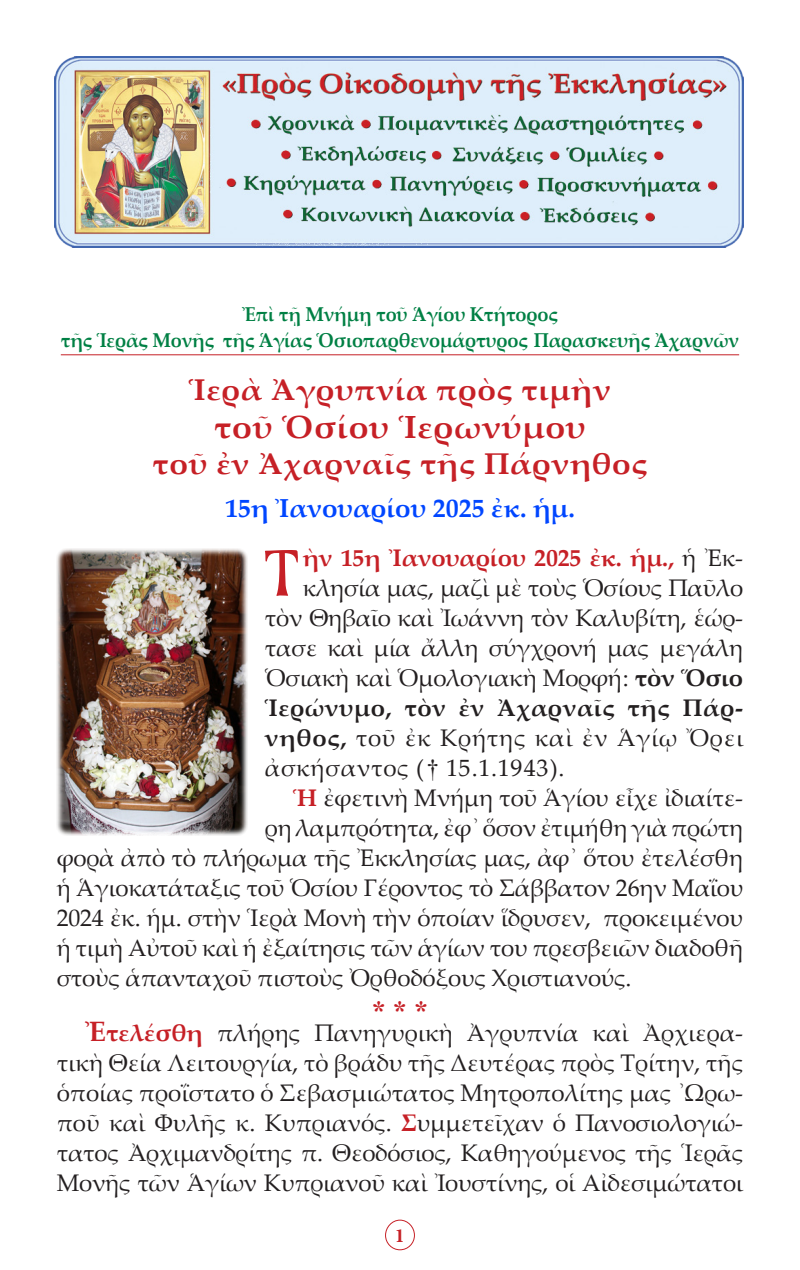
<style>
.page{position:relative;width:800px;height:1270px;background:#fff}
.page>*{position:absolute;margin:0;border:0;box-sizing:border-box;transform-origin:0 0}
.t1{font:69px "Icon Script Pro Test 1";color:#c62026}
.t2{font:700 32px "Palatino Linotype";letter-spacing:.02em;color:#c62026;scale:1.04 1}
.t3{font:700 30px "Palatino Linotype";letter-spacing:.02em;color:#c62026;scale:1.04 1}
.t4{font:28px "CTOS New Times Bold Test 1";color:#c62026}
.t5{font:700 26px "Palatino Linotype";color:#0046ff}
.t6{font:24px/30px "Palatino Linotype";letter-spacing:-.01em;color:#231f20;text-align:justify}
.t7{font:24px "Palatino Linotype";letter-spacing:.03em;color:#231f20}
.t8{font:700 24px "Palatino Linotype";letter-spacing:-.01em;color:#c62026}
.t9{font:700 24px "Palatino Linotype";letter-spacing:.02em;color:#231f20}
.t10{font:700 20px "Palatino Linotype";letter-spacing:-.01em;color:#008044;scale:.93 1}
.t11{font:700 20px "Minion Pro";color:#c62026}
.s1{font-weight:400;color:#231f20}
.s2{font-weight:700}
.s3{font-family:"CTOS New Times Roman Test 1"}
.s4{font-weight:700;color:#c62026}
.s5{font-weight:700;font-size:28px;color:#c62026}
</style>
<div class="page">
<hr style="left:61px;top:354px;width:678px;height:1px;background:#c62026">
<img style="left:54px;top:57px;width:689px;height:191px">
<div style="left:385px;top:1220px;width:30px;height:30px;border:1px solid #c62026;border-radius:50%"></div>
<img style="left:57px;top:549px;width:191px;height:287px">
<p class="t10" style="left:242px;top:300px;width:341px">Ἐπὶ τῇ Μνήμῃ τοῦ Ἁγίου Κτήτορος</p>
<p class="t10" style="left:61px;top:326px;width:731px">τῆς Ἱερᾶς Μονῆς τῆς Ἁγίας Ὁσιοπαρθενομάρτυρος Παρασκευῆς Ἀχαρνῶν</p>
<p class="t3" style="left:189px;top:368px;width:407px">Ἱερὰ Ἀγρυπνία πρὸς τιμὴν</p>
<p class="t2" style="left:214px;top:405px;width:359px">τοῦ Ὁσίου Ἱερωνύμου</p>
<p class="t3" style="left:153px;top:443px;width:477px">τοῦ ἐν Ἀχαρναῖς τῆς Πάρνηθος</p>
<p class="t5" style="left:225px;top:489px;width:351px">15η Ἰανουαρίου 2025 ἐκ. ἡμ.</p>
<p class="t1" style="left:265px;top:527px;width:40px">Τ</p>
<p class="t8" style="left:303px;top:541px;width:442px">ὴν 15η Ἰανουαρίου 2025 ἐκ. ἡμ., <span class="s1">ἡ Ἐκ-</span></p>
<p class="t6" style="left:303px;top:572px;width:442px">κλησία μας, μαζὶ μὲ τοὺς Ὁσίους Παῦλο</p>
<p class="t6" style="left:265px;top:602px;width:480px">τὸν Θηβαῖο καὶ Ἰωάννη τὸν Καλυβίτη, ἑώρ-</p>
<p class="t6" style="left:265px;top:632px;width:480px">τασε καὶ μία ἄλλη σύγχρονή μας μεγάλη</p>
<p class="t6" style="left:265px;top:662px;width:480px">Ὁσιακὴ καὶ Ὁμολογιακὴ Μορφή: <span class="s2">τὸν Ὅσιο</span></p>
<p class="t9" style="left:265px;top:691px;width:480px">Ἱερώνυμο, τὸν ἐν Ἀχαρναῖς τῆς Πάρ-</p>
<p class="t7" style="left:265px;top:721px;width:480px"><span class="s2">νηθος,</span> τοῦ ἐκ Κρήτης καὶ ἐν Ἁγίῳ Ὄρει</p>
<p class="t7" style="left:265px;top:751px;width:301px">ἀσκήσαντος (<span class="s3">†</span> 15.1.1943).</p>
<p class="t6" style="left:293px;top:782px;width:451px"><span class="s4">Ἡ</span> ἐφετινὴ Μνήμη τοῦ Ἁγίου εἶχε ἰδιαίτε-</p>
<p class="t6" style="left:265px;top:812px;width:480px">ρη λαμπρότητα, ἐφ᾿ ὅσον ἐτιμήθη γιὰ πρώτη</p>
<p class="t6" style="left:57px;top:842px;width:688px">φορὰ ἀπὸ τὸ πλήρωμα τῆς Ἐκκλησίας μας, ἀφ᾿ ὅτου ἐτελέσθη</p>
<p class="t6" style="left:57px;top:872px;width:688px">ἡ Ἁγιοκατάταξις τοῦ Ὁσίου Γέροντος τὸ Σάββατον 26ην Μαΐου</p>
<p class="t6" style="left:57px;top:902px;width:688px">2024 ἐκ. ἡμ. στὴν Ἱερὰ Μονὴ τὴν ὁποίαν ἵδρυσεν, προκειμένου</p>
<p class="t6" style="left:57px;top:932px;width:688px">ἡ τιμὴ Αὐτοῦ καὶ ἡ ἐξαίτησις τῶν ἁγίων του πρεσβειῶν διαδοθῆ</p>
<p class="t6" style="left:57px;top:962px;width:576px">στοὺς ἁπανταχοῦ πιστοὺς Ὀρθοδόξους Χριστιανούς.</p>
<p class="t4" style="left:372px;top:995px;width:57px">* * *</p>
<p class="t6" style="left:57px;top:1017px;width:688px;text-indent:28px"><span class="s5">Ἐ</span><span class="s4">τελέσθη</span> πλήρης Πανηγυρικὴ Ἀγρυπνία καὶ Ἀρχιερα&shy;τικὴ Θεία Λειτουργία, τὸ βράδυ τῆς Δευτέρας πρὸς Τρίτην, τῆς ὁποίας προΐστατο ὁ Σεβασμιώτατος Μητροπολίτης μας ᾿Ωρω&shy;ποῦ καὶ Φυλῆς κ. Κυπριανός. <span class="s4">Σ</span>υμμετεῖχαν ὁ Πανοσιολογιώ&shy;τατος Ἀρχιμανδρίτης π. Θεοδόσιος, Καθηγούμενος τῆς Ἱερᾶς Μονῆς τῶν Ἁγίων Κυπριανοῦ καὶ Ἰουστίνης, οἱ Αἰδεσιμώτατοι</p>
<p class="t11" style="left:395px;top:1221px;width:11px">1</p>
</div>
